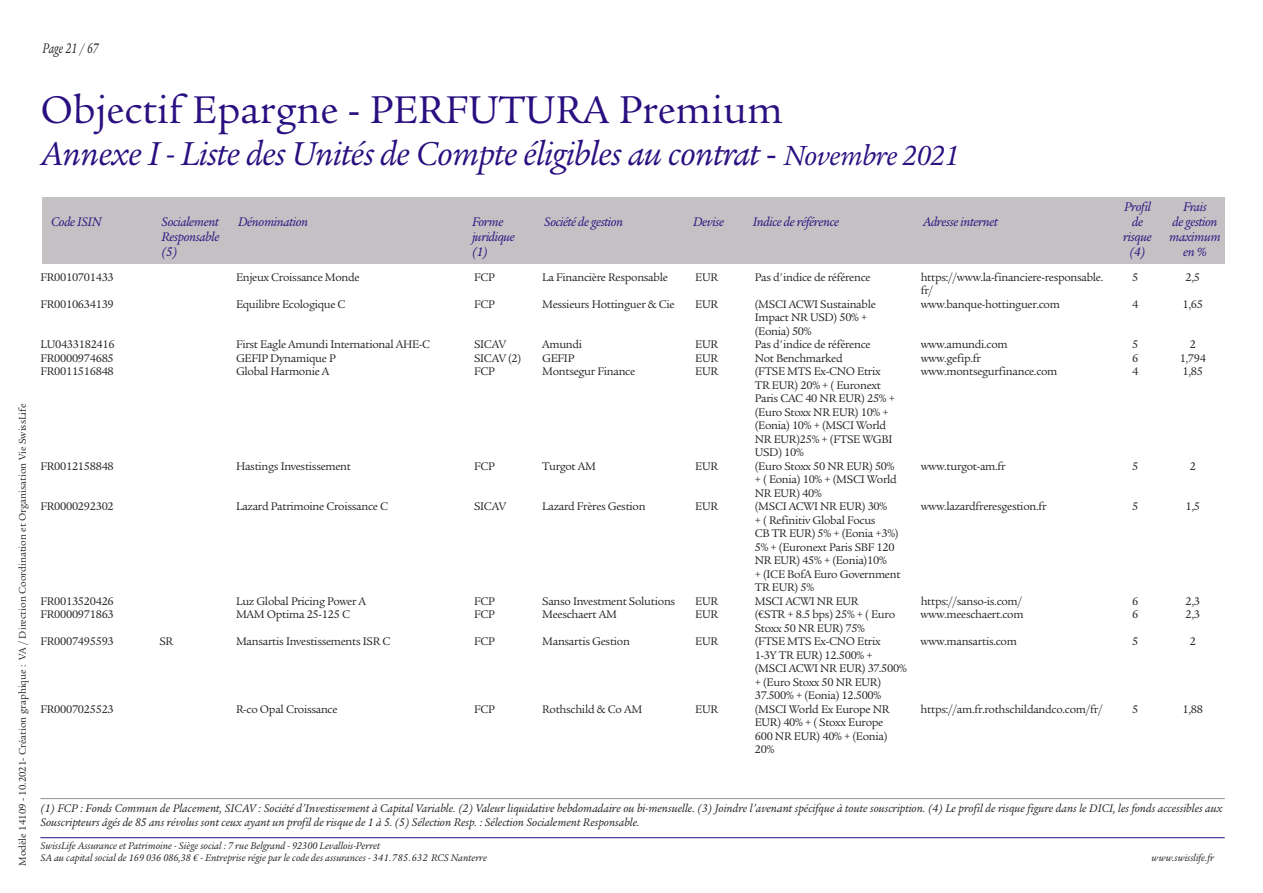
<style>
.page{position:relative;width:1263px;height:893px;background:#fff}
.page>*{position:absolute;margin:0;border:0;box-sizing:border-box;transform-origin:0 0}
.t1{font:42px "Legacy Serif LT";color:#290f80}
.t2{font:italic 36px "Legacy Serif LT";letter-spacing:-.015em;color:#290f80}
.t3{font:italic 15px "Legacy Serif LT";color:#231f20;scale:.8 1}
.t4{font:italic 13.5px "Legacy Serif LT";letter-spacing:-.025em;color:#290f80}
.t5{font:12px/13.5px "Legacy Serif LT";letter-spacing:-.025em;color:#231f20}
.t6{font:italic 12px/13.5px "Legacy Serif LT";color:#231f20}
.t7{font:italic 10.5px/12px "Legacy Serif LT";color:#231f20}
.t8{font:10.5px "Legacy Serif LT";color:#231f20}
.s1{font-style:normal}
.s2{font-size:30px}
</style>
<div class="page">
<hr style="left:40px;top:837px;width:1185px;height:1px;background:#290f80">
<hr style="left:40px;top:798px;width:1185px;height:1px;background:#969197">
<div style="left:43px;top:197px;width:1182px;height:67px;background:#c4c0c3"></div>
<p class="t8" style="left:19px;top:866px;width:464px;rotate:-90deg">Modèle 14109 - 10.2021- Création graphique : VA / Direction Coordination et Organisation Vie SwissLife</p>
<p class="t3" style="left:43px;top:43px;width:72px">Page 21 / 67</p>
<h1 class="t1" style="left:40px;top:94px;width:744px">Objectif Epargne - PERFUTURA Premium</h1>
<h2 class="t2" style="left:40px;top:140px;width:920px">Annexe I - Liste des Unités de Compte éligibles au contrat <span class="s1">-</span> <span class="s2">Novembre 2021</span></h2>
<p class="t4" style="left:1124px;top:201px;width:28px">Profil</p>
<p class="t4" style="left:1183px;top:201px;width:25px">Frais</p>
<p class="t4" style="left:51px;top:216px;width:52px">Code ISIN</p>
<p class="t4" style="left:162px;top:216px;width:59px">Socialement</p>
<p class="t4" style="left:238px;top:216px;width:72px">Dénomination</p>
<p class="t4" style="left:472px;top:216px;width:33px">Forme</p>
<p class="t4" style="left:544px;top:216px;width:80px">Société de gestion</p>
<p class="t4" style="left:693px;top:216px;width:33px">Devise</p>
<p class="t4" style="left:753px;top:216px;width:88px">Indice de référence</p>
<p class="t4" style="left:923px;top:216px;width:77px">Adresse internet</p>
<p class="t4" style="left:1132px;top:216px;width:12px">de</p>
<p class="t4" style="left:1172px;top:216px;width:46px">de gestion</p>
<p class="t4" style="left:162px;top:231px;width:59px">Responsable</p>
<p class="t4" style="left:472px;top:231px;width:44px">juridique</p>
<p class="t4" style="left:1123px;top:231px;width:30px">risque</p>
<p class="t4" style="left:1169px;top:231px;width:53px">maximum</p>
<p class="t4" style="left:162px;top:246px;width:17px">(5)</p>
<p class="t4" style="left:472px;top:246px;width:17px">(1)</p>
<p class="t4" style="left:1129px;top:246px;width:17px">(4)</p>
<p class="t4" style="left:1183px;top:246px;width:25px">en%</p>
<p class="t5" style="left:40px;top:271px;width:75px">FR0010701433</p>
<p class="t5" style="left:236px;top:271px;width:125px">Enjeux Croissance Monde</p>
<p class="t5" style="left:474px;top:271px;width:22px">FCP</p>
<p class="t5" style="left:542px;top:271px;width:127px">La Financière Responsable</p>
<p class="t5" style="left:695px;top:271px;width:24px">EUR</p>
<p class="t5" style="left:755px;top:271px;width:117px">Pas d'indice de référence</p>
<p class="t5" style="left:921px;top:271px;width:184px">https://www.la-financiere-responsable.</p>
<p class="t5" style="left:1132px;top:271px;width:8px">5</p>
<p class="t5" style="left:1185px;top:271px;width:16px">2,5</p>
<p class="t5" style="left:921px;top:285px;width:14px">fr/</p>
<p class="t5" style="left:40px;top:298px;width:75px">FR0010634139</p>
<p class="t5" style="left:236px;top:298px;width:111px">Equilibre Ecologique C</p>
<p class="t5" style="left:474px;top:298px;width:22px">FCP</p>
<p class="t5" style="left:542px;top:298px;width:134px">Messieurs Hottinguer &amp; Cie</p>
<p class="t5" style="left:695px;top:298px;width:24px">EUR</p>
<p class="t5" style="left:755px;top:298px;width:123px">(MSCI ACWI Sustainable</p>
<p class="t5" style="left:921px;top:298px;width:141px">www.banque-hottinguer.com</p>
<p class="t5" style="left:1132px;top:298px;width:8px">4</p>
<p class="t5" style="left:1183px;top:298px;width:22px">1,65</p>
<p class="t5" style="left:755px;top:312px;width:114px">Impact NR USD) 50% + (Eonia) 50%</p>
<p class="t5" style="left:40px;top:339px;width:76px">LU0433182416</p>
<p class="t5" style="left:236px;top:339px;width:196px">First Eagle Amundi International AHE-C</p>
<p class="t5" style="left:474px;top:339px;width:33px">SICAV</p>
<p class="t5" style="left:542px;top:339px;width:42px">Amundi</p>
<p class="t5" style="left:695px;top:339px;width:24px">EUR</p>
<p class="t5" style="left:755px;top:339px;width:117px">Pas d'indice de référence</p>
<p class="t5" style="left:921px;top:339px;width:89px">www.amundi.com</p>
<p class="t5" style="left:1132px;top:339px;width:8px">5</p>
<p class="t5" style="left:1190px;top:339px;width:8px">2</p>
<p class="t5" style="left:40px;top:352px;width:75px">FR0000974685</p>
<p class="t5" style="left:236px;top:352px;width:101px">GEFIP Dynamique P</p>
<p class="t5" style="left:474px;top:352px;width:49px">SICAV (2)</p>
<p class="t5" style="left:542px;top:352px;width:34px">GEFIP</p>
<p class="t5" style="left:695px;top:352px;width:24px">EUR</p>
<p class="t5" style="left:755px;top:352px;width:89px">Not Benchmarked</p>
<p class="t5" style="left:921px;top:352px;width:62px">www.gefip.fr</p>
<p class="t5" style="left:1132px;top:352px;width:8px">6</p>
<p class="t5" style="left:1180px;top:352px;width:28px">1,794</p>
<p class="t5" style="left:40px;top:366px;width:75px">FR0011516848</p>
<p class="t5" style="left:236px;top:366px;width:95px">Global Harmonie A</p>
<p class="t5" style="left:474px;top:366px;width:22px">FCP</p>
<p class="t5" style="left:542px;top:366px;width:95px">Montsegur Finance</p>
<p class="t5" style="left:695px;top:366px;width:24px">EUR</p>
<p class="t5" style="left:755px;top:366px;width:127px">(FTSE MTS Ex-CNO Etrix</p>
<p class="t5" style="left:921px;top:366px;width:138px">www.montsegurfinance.com</p>
<p class="t5" style="left:1132px;top:366px;width:8px">4</p>
<p class="t5" style="left:1183px;top:366px;width:22px">1,85</p>
<p class="t5" style="left:755px;top:379px;width:142px">TR EUR) 20% + ( Euronext<br>Paris CAC 40 NR EUR) 25% + (Euro Stoxx NR EUR) 10% + (Eonia) 10% + (MSCI World<br>NR EUR)25% + (FTSE WGBI<br>USD) 10%</p>
<p class="t5" style="left:40px;top:460px;width:75px">FR0012158848</p>
<p class="t5" style="left:236px;top:460px;width:117px">Hastings Investissement</p>
<p class="t5" style="left:474px;top:460px;width:22px">FCP</p>
<p class="t5" style="left:542px;top:460px;width:55px">Turgot AM</p>
<p class="t5" style="left:695px;top:460px;width:24px">EUR</p>
<p class="t5" style="left:755px;top:460px;width:141px">(Euro Stoxx 50 NR EUR) 50%</p>
<p class="t5" style="left:921px;top:460px;width:87px">www.turgot-am.fr</p>
<p class="t5" style="left:1132px;top:460px;width:8px">5</p>
<p class="t5" style="left:1190px;top:460px;width:8px">2</p>
<p class="t5" style="left:755px;top:474px;width:144px">+ ( Eonia) 10% + (MSCI World<br>NR EUR) 40%</p>
<p class="t5" style="left:40px;top:501px;width:75px">FR0000292302</p>
<p class="t5" style="left:236px;top:501px;width:154px">Lazard Patrimoine Croissance C</p>
<p class="t5" style="left:474px;top:501px;width:33px">SICAV</p>
<p class="t5" style="left:542px;top:501px;width:105px">Lazard Frères Gestion</p>
<p class="t5" style="left:695px;top:501px;width:24px">EUR</p>
<p class="t5" style="left:755px;top:501px;width:134px">(MSCI ACWI NR EUR) 30%</p>
<p class="t5" style="left:921px;top:501px;width:127px">www.lazardfreresgestion.fr</p>
<p class="t5" style="left:1132px;top:501px;width:8px">5</p>
<p class="t5" style="left:1185px;top:501px;width:16px">1,5</p>
<p class="t5" style="left:755px;top:514px;width:147px">+ ( Refinitiv Global Focus<br>CB TR EUR) 5% + (Eonia +3%)<br>5% + (Euronext Paris SBF 120<br>NR EUR) 45% + (Eonia)10%<br>+ (ICE BofA Euro Government<br>TR EUR) 5%</p>
<p class="t5" style="left:40px;top:595px;width:75px">FR0013520426</p>
<p class="t5" style="left:236px;top:595px;width:132px">Luz Global Pricing Power A</p>
<p class="t5" style="left:474px;top:595px;width:22px">FCP</p>
<p class="t5" style="left:542px;top:595px;width:135px">Sanso Investment Solutions</p>
<p class="t5" style="left:695px;top:595px;width:24px">EUR</p>
<p class="t5" style="left:755px;top:595px;width:105px">MSCI ACWI NR EUR</p>
<p class="t5" style="left:921px;top:595px;width:103px">https://sanso-is.com/</p>
<p class="t5" style="left:1132px;top:595px;width:8px">6</p>
<p class="t5" style="left:1185px;top:595px;width:16px">2,3</p>
<p class="t5" style="left:40px;top:609px;width:75px">FR0000971863</p>
<p class="t5" style="left:236px;top:609px;width:115px">MAM Optima 25-125 C</p>
<p class="t5" style="left:474px;top:609px;width:22px">FCP</p>
<p class="t5" style="left:542px;top:609px;width:76px">Meeschaert AM</p>
<p class="t5" style="left:695px;top:609px;width:24px">EUR</p>
<p class="t5" style="left:755px;top:609px;width:142px">(€STR + 8.5 bps) 25% + ( Euro</p>
<p class="t5" style="left:921px;top:609px;width:104px">www.meeschaert.com</p>
<p class="t5" style="left:1132px;top:609px;width:8px">6</p>
<p class="t5" style="left:1185px;top:609px;width:16px">2,3</p>
<p class="t5" style="left:755px;top:622px;width:112px">Stoxx 50 NR EUR) 75%</p>
<p class="t5" style="left:40px;top:636px;width:75px">FR0007495593</p>
<p class="t5" style="left:159px;top:636px;width:15px">SR</p>
<p class="t5" style="left:236px;top:636px;width:156px">Mansartis Investissements ISR C</p>
<p class="t5" style="left:474px;top:636px;width:22px">FCP</p>
<p class="t5" style="left:542px;top:636px;width:89px">Mansartis Gestion</p>
<p class="t5" style="left:695px;top:636px;width:24px">EUR</p>
<p class="t5" style="left:755px;top:636px;width:127px">(FTSE MTS Ex-CNO Etrix</p>
<p class="t5" style="left:921px;top:636px;width:98px">www.mansartis.com</p>
<p class="t5" style="left:1132px;top:636px;width:8px">5</p>
<p class="t5" style="left:1190px;top:636px;width:8px">2</p>
<p class="t5" style="left:755px;top:649px;width:154px">1-3Y TR EUR) 12.500% + (MSCI ACWI NR EUR) 37.500% + (Euro Stoxx 50 NR EUR)<br>37.500% + (Eonia) 12.500%</p>
<p class="t5" style="left:40px;top:703px;width:75px">FR0007025523</p>
<p class="t5" style="left:236px;top:703px;width:103px">R-co Opal Croissance</p>
<p class="t5" style="left:474px;top:703px;width:22px">FCP</p>
<p class="t5" style="left:542px;top:703px;width:102px">Rothschild &amp; Co AM</p>
<p class="t5" style="left:695px;top:703px;width:24px">EUR</p>
<p class="t5" style="left:755px;top:703px;width:136px">(MSCI World Ex Europe NR</p>
<p class="t5" style="left:921px;top:703px;width:184px">https://am.fr.rothschildandco.com/fr/</p>
<p class="t5" style="left:1132px;top:703px;width:8px">5</p>
<p class="t5" style="left:1183px;top:703px;width:22px">1,88</p>
<p class="t5" style="left:755px;top:717px;width:134px">EUR) 40% + ( Stoxx Europe<br>600 NR EUR) 40% + (Eonia)<br>20%</p>
<p class="t6" style="left:40px;top:803px;width:1184px">(1) FCP : Fonds Commun de Placement, SICAV : Société d’Investissement à Capital Variable. (2) Valeur liquidative hebdomadaire ou bi-mensuelle. (3) Joindre l’avenant spécifque à toute souscription. (4) Le profil de risque figure dans le DICI, les fonds accessibles aux<br>Souscripteurs âgés de 85 ans révolus sont ceux ayant un profil de risque de 1 à 5. (5) Sélection Resp. : Sélection Socialement Responsable.</p>
<p class="t7" style="left:40px;top:841px;width:448px">SwissLife Assurance et Patrimoine - Siège social : 7 rue Belgrand - 92300 Levallois-Perret<br>SA au capital social de 169 036 086,38 € - Entreprise régie par le code des assurances - 341.785.632 RCS Nanterre</p>
<p class="t7" style="left:1152px;top:853px;width:64px">www.swisslife.fr</p>
</div>
